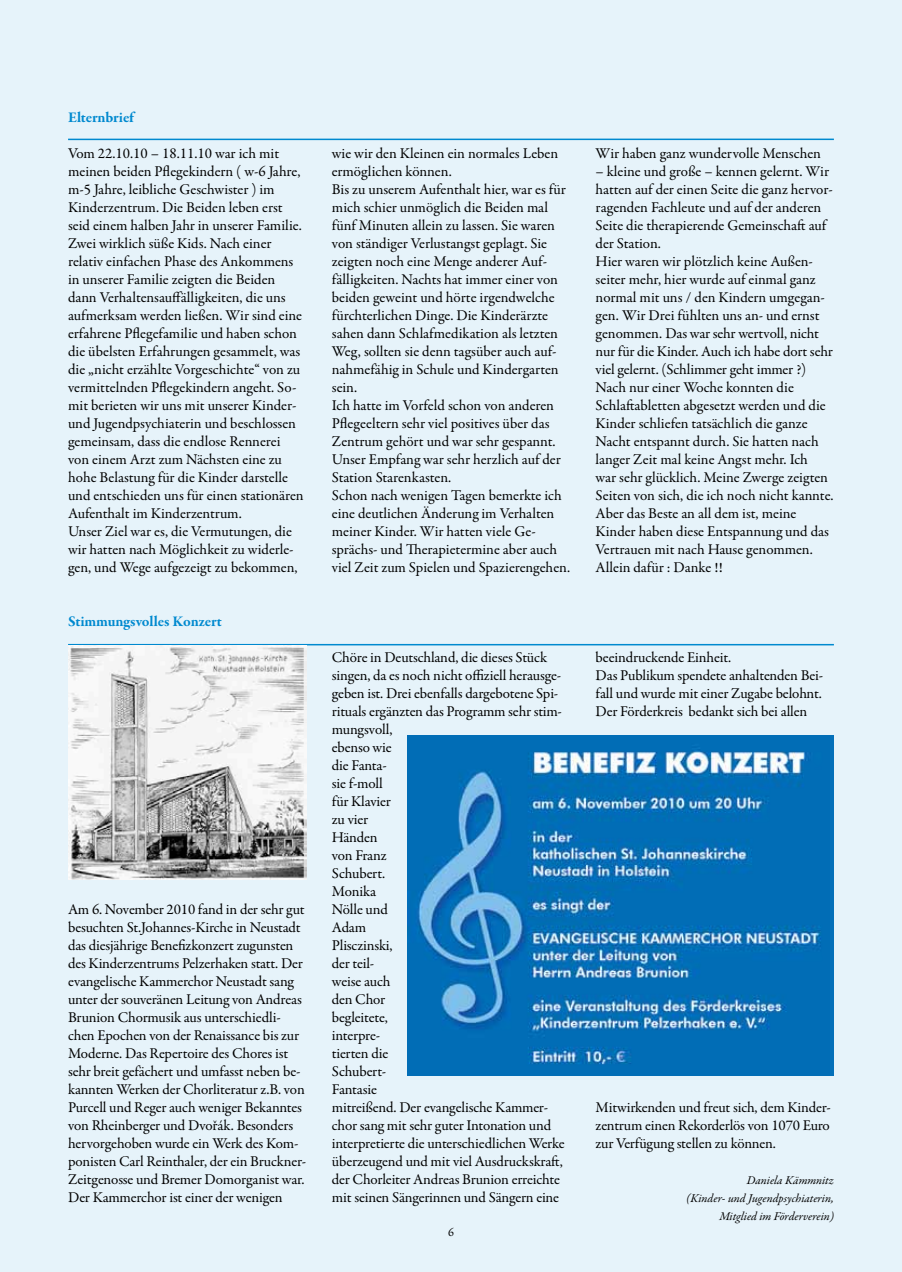
<style>
.page{position:relative;width:902px;height:1272px;background:#fff}
.page>*{position:absolute;margin:0;border:0;box-sizing:border-box;transform-origin:0 0}
.t1{font:15px/18px "Garamond Premr Pro";letter-spacing:-.01em;color:#000}
.t2{font:700 15px "Garamond Premr Pro";letter-spacing:-.01em;color:#0089cf}
.t3{font:italic 12px/18px "Garamond Premr Pro";color:#000;text-align:right}
.t4{font:12px "Garamond Premr Pro";color:#000}
</style>
<div class="page">
<div style="left:0;top:0;width:901px;height:1271px;background:#e6f3fa"></div>
<hr style="left:68px;top:139px;width:765px;height:1px;background:#0089cf">
<hr style="left:68px;top:644px;width:765px;height:1px;background:#0089cf">
<img style="left:68px;top:645px;width:238px;height:234px">
<img style="left:407px;top:735px;width:426px;height:339px">
<p class="t2" style="left:68px;top:108px;width:67px">Elternbrief</p>
<p class="t1" style="left:68px;top:144px;width:237px">Vom 22.10.10 – 18.11.10 war ich mit meinen beiden Pflegekindern ( w-6 Jahre, m-5 Jahre, leibliche Geschwister ) im Kinderzentrum. Die Beiden leben erst seid einem halben Jahr in unserer Familie.<br>Zwei wirklich süße Kids. Nach einer relativ einfachen Phase des Ankommens in unserer Familie zeigten die Beiden dann Verhaltensauffälligkeiten, die uns aufmerksam werden ließen. Wir sind eine erfahrene Pflegefamilie und haben schon die übelsten Erfahrungen gesammelt, was die „nicht erzählte Vorgeschichte“ von zu vermittelnden Pflegekindern angeht. So&shy;mit berieten wir uns mit unserer Kinder&shy;und Jugendpsychiaterin und beschlossen gemeinsam, dass die endlose Rennerei von einem Arzt zum Nächsten eine zu hohe Belastung für die Kinder darstelle und entschieden uns für einen stationären Aufenthalt im Kinderzentrum.<br>Unser Ziel war es, die Vermutungen, die wir hatten nach Möglichkeit zu widerle&shy;gen, und Wege aufgezeigt zu bekommen,</p>
<p class="t2" style="left:68px;top:612px;width:155px">Stimmungsvolles Konzert</p>
<p class="t1" style="left:68px;top:900px;width:240px">Am 6. November 2010 fand in der sehr gut besuchten St.Johannes-Kirche in Neustadt das diesjährige Benefizkonzert zugunsten des Kinderzentrums Pelzerhaken statt. Der evangelische Kammerchor Neustadt sang unter der souveränen Leitung von Andreas Brunion Chormusik aus unterschiedli&shy;chen Epochen von der Renaissance bis zur Moderne. Das Repertoire des Chores ist sehr breit gefächert und umfasst neben be&shy;kannten Werken der Chorliteratur z.B. von Purcell und Reger auch weniger Bekanntes von Rheinberger und Dvořák. Besonders hervorgehoben wurde ein Werk des Kom&shy;ponisten Carl Reinthaler, der ein Bruckner-Zeitgenosse und Bremer Domorganist war.<br>Der Kammerchor ist einer der wenigen</p>
<p class="t1" style="left:332px;top:144px;width:240px">wie wir den Kleinen ein normales Leben ermöglichen können.<br>Bis zu unserem Aufenthalt hier, war es für mich schier unmöglich die Beiden mal fünf Minuten allein zu lassen. Sie waren von ständiger Verlustangst geplagt. Sie zeigten noch eine Menge anderer Auf&shy;fälligkeiten. Nachts hat immer einer von beiden geweint und hörte irgendwelche fürchterlichen Dinge. Die Kinderärzte sahen dann Schlafmedikation als letzten Weg, sollten sie denn tagsüber auch auf&shy;nahmefähig in Schule und Kindergarten sein.<br>Ich hatte im Vorfeld schon von anderen Pflegeeltern sehr viel positives über das Zentrum gehört und war sehr gespannt.<br>Unser Empfang war sehr herzlich auf der Station Starenkasten.<br>Schon nach wenigen Tagen bemerkte ich eine deutlichen Änderung im Verhalten meiner Kinder. Wir hatten viele Ge&shy;sprächs- und Therapietermine aber auch viel Zeit zum Spielen und Spazierengehen.</p>
<p class="t1" style="left:595px;top:144px;width:227px">Wir haben ganz wundervolle Menschen</p>
<p class="t1" style="left:595px;top:162px;width:239px">– kleine und große – kennen gelernt. Wir hatten auf der einen Seite die ganz hervor&shy;ragenden Fachleute und auf der anderen Seite die therapierende Gemeinschaft auf der Station.<br>Hier waren wir plötzlich keine Außen&shy;seiter mehr, hier wurde auf einmal ganz normal mit uns / den Kindern umgegan&shy;gen. Wir Drei fühlten uns an- und ernst genommen. Das war sehr wertvoll, nicht nur für die Kinder. Auch ich habe dort sehr viel gelernt. (Schlimmer geht immer ?)<br>Nach nur einer Woche konnten die Schlaftabletten abgesetzt werden und die Kinder schliefen tatsächlich die ganze Nacht entspannt durch. Sie hatten nach langer Zeit mal keine Angst mehr. Ich<br>war sehr glücklich. Meine Zwerge zeigten Seiten von sich, die ich noch nicht kannte.<br>Aber das Beste an all dem ist, meine Kinder haben diese Entspannung und das Vertrauen mit nach Hause genommen.<br>Allein dafür : Danke !!</p>
<p class="t1" style="left:332px;top:648px;width:234px">Chöre in Deutschland, die dieses Stück singen, da es noch nicht offiziell herausge&shy;geben ist. Drei ebenfalls dargebotene Spi&shy;rituals ergänzten das Programm sehr stim&shy;mungsvoll,<br>ebenso wie<br>die Fanta-<br>sie f-moll<br>für Klavier<br>zu vier<br>Händen<br>von Franz<br>Schubert.<br>Monika<br>Nölle und<br>Adam<br>Plisczinski,<br>der teil-<br>weise auch<br>den Chor<br>begleitete,<br>interpre-<br>tierten die<br>Schubert-<br>Fantasie<br>mitreißend. Der evangelische Kammer&shy;chor sang mit sehr guter Intonation und interpretierte die unterschiedlichen Werke überzeugend und mit viel Ausdruckskraft, der Chorleiter Andreas Brunion erreichte mit seinen Sängerinnen und Sängern eine</p>
<p class="t1" style="left:595px;top:648px;width:229px">beeindruckende Einheit.<br>Das Publikum spendete anhaltenden Bei&shy;fall und wurde mit einer Zugabe belohnt.<br>Der Förderkreis bedankt sich bei allen</p>
<p class="t1" style="left:595px;top:1098px;width:237px;text-align:justify">Mitwirkenden und freut sich, dem Kinder&shy;zentrum einen Rekorderlös von 1070 Euro zur Verfügung stellen zu können.</p>
<p class="t3" style="left:686px;top:1171px;width:149px">Daniela Kämmnitz<br>(Kinder- und Jugendpsychiaterin,<br>Mitglied im Förderverein)</p>
<p class="t4" style="left:448px;top:1224px;width:7px">6</p>
</div>
